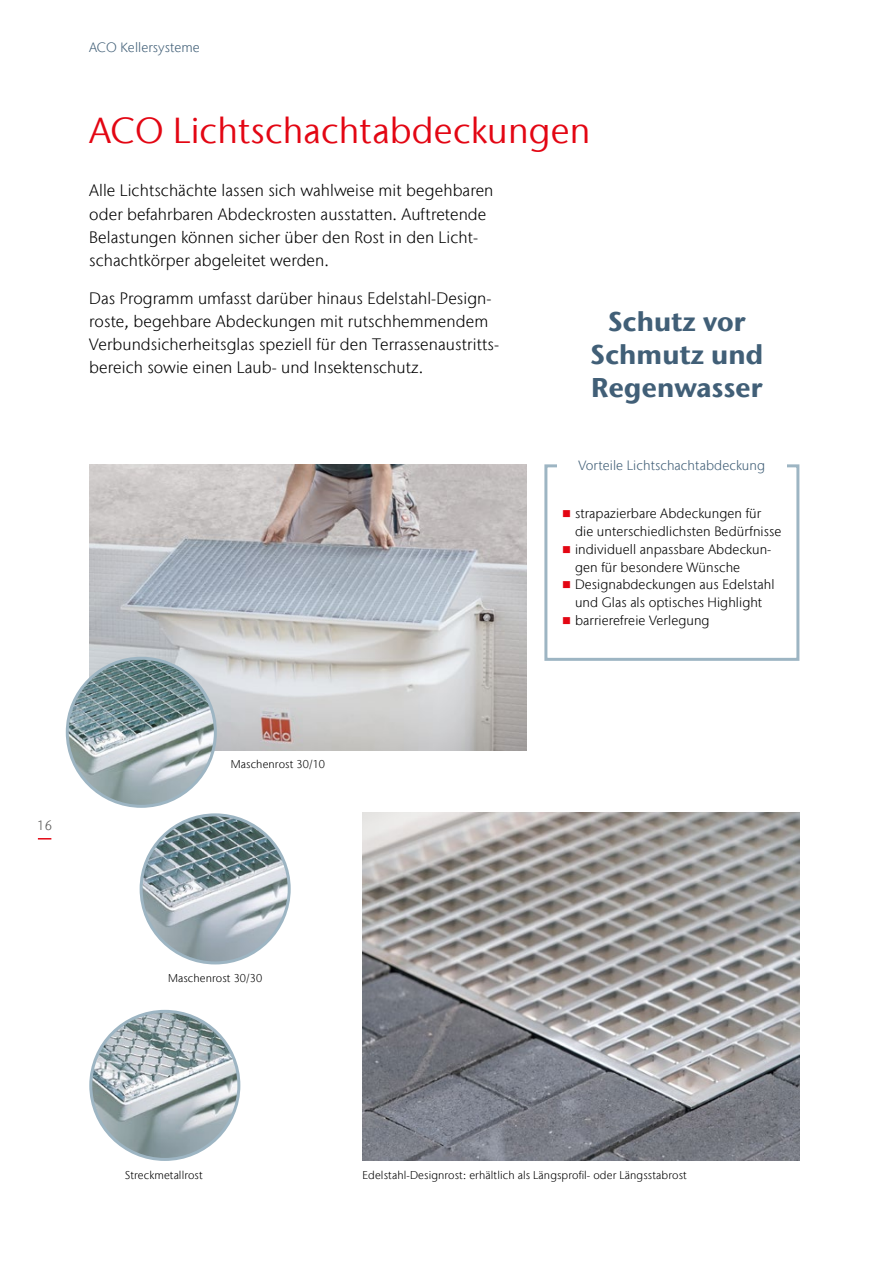
<style>
.page{position:relative;width:893px;height:1263px;background:#fff}
.page>*{position:absolute;margin:0;border:0;box-sizing:border-box;transform-origin:0 0}
.t1{font:36px "Stone Sans IIITC Com";letter-spacing:.005em;color:#e30613}
.t2{font:700 27px/33px "Stone Sans IIITC Com";letter-spacing:.005em;color:#415f77;text-align:center}
.t3{font:300 16.5px/23.1px "Stone Sans IIITC Com";letter-spacing:.005em;color:#000}
.t4{font:300 13.5px/17.9px "Stone Sans IIITC Com";letter-spacing:.005em;color:#000}
.t5{font:300 13.5px "Stone Sans IIITC Com";letter-spacing:.005em;color:#415f77}
.t6{font:300 13.5px "Stone Sans IIITC Com";color:#575756}
.t7{font:300 11.25px "Stone Sans IIITC Com";letter-spacing:.01em;color:#000}
.s1{color:#e30613}
</style>
<div class="page">
<img style="left:89px;top:464px;width:437px;height:286px">
<img style="left:362px;top:813px;width:437px;height:348px">
<img style="left:67px;top:658px;width:148px;height:148px;border-radius:74px">
<div style="left:66px;top:657px;width:151px;height:151px;border:3px solid #9db5c3;border-radius:50%"></div>
<img style="left:141px;top:815px;width:148px;height:148px;border-radius:74px">
<div style="left:140px;top:813px;width:151px;height:151px;border:3px solid #9db5c3;border-radius:50%"></div>
<img style="left:91px;top:1011px;width:148px;height:148px;border-radius:74px">
<div style="left:89px;top:1010px;width:151px;height:151px;border:3px solid #9db5c3;border-radius:50%"></div>
<div style="left:544px;top:464px;width:255px;height:197px;border:3px solid #9db5c3"></div>
<div style="left:557px;top:446px;width:230px;height:36px;background:#fff"></div>
<svg style="left:38px;top:838px;width:13px;height:1px"></svg>
<p class="t5" style="left:89px;top:38px;width:112px">ACO Kellersysteme</p>
<h1 class="t1" style="left:89px;top:108px;width:503px">ACO Lichtschachtabdeckungen</h1>
<p class="t3" style="left:89px;top:179px;width:406px">Alle Lichtschächte lassen sich wahlweise mit begehbaren oder befahrbaren Abdeckrosten ausstatten. Auftretende Belastungen können sicher über den Rost in den Licht&shy;schachtkörper abgeleitet werden.</p>
<p class="t3" style="left:89px;top:286px;width:411px">Das Programm umfasst darüber hinaus Edelstahl-Design&shy;roste, begehbare Abdeckungen mit rutschhemmendem Verbundsicherheitsglas speziell für den Terrassenaustritts&shy;bereich sowie einen Laub- und Insektenschutz.</p>
<h2 class="t2" style="left:591px;top:304px;width:174px">Schutz vor<br>Schmutz und<br>Regenwasser</h2>
<p class="t5" style="left:578px;top:457px;width:188px">Vorteile Lichtschachtabdeckung</p>
<p class="t4" style="left:575px;top:504px;width:208px;text-indent:-13px"><span class="s1">■</span> strapazierbare Abdeckungen für die unterschiedlichsten Bedürfnisse</p>
<p class="t4" style="left:575px;top:540px;width:198px;text-indent:-13px"><span class="s1">■</span> individuell anpassbare Abdeckun&shy;gen für besondere Wünsche</p>
<p class="t4" style="left:562px;top:576px;width:214px;text-align:center"><span class="s1">■</span> Designabdeckungen aus Edelstahl und Glas als optisches Highlight</p>
<p class="t4" style="left:562px;top:611px;width:149px"><span class="s1">■</span> barrierefreie Verlegung</p>
<p class="t6" style="left:37px;top:816px;width:16px">16</p>
<p class="t7" style="left:231px;top:757px;width:96px">Maschenrost 30/10</p>
<p class="t7" style="left:168px;top:971px;width:96px">Maschenrost 30/30</p>
<p class="t7" style="left:125px;top:1168px;width:79px">Streckmetallrost</p>
<p class="t7" style="left:362px;top:1168px;width:326px">Edelstahl-Designrost: erhältlich als Längsprofil- oder Längsstabrost</p>
</div>
